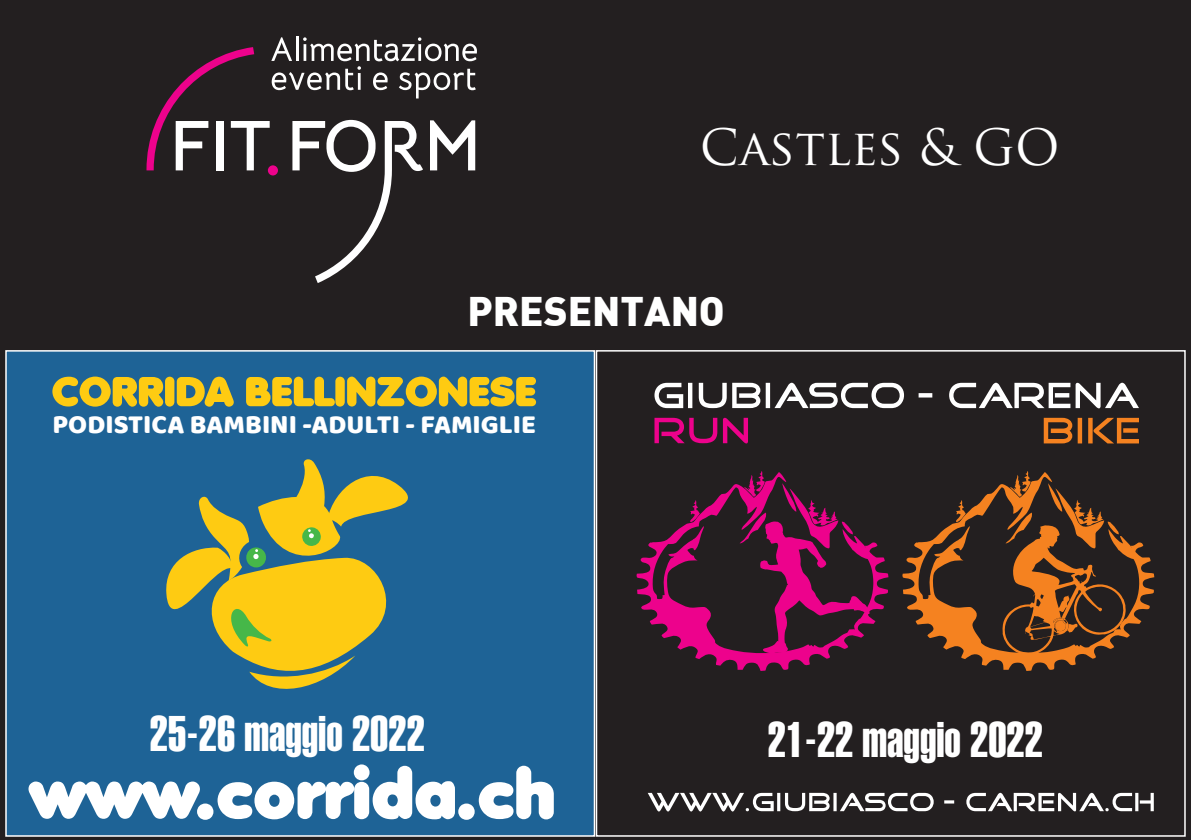
<style>
.page{position:relative;width:1191px;height:840px;background:#fff}
.page>*{position:absolute;margin:0;border:0;box-sizing:border-box;transform-origin:0 0}
.t1{font:49.2px "Helvetica Extra Compressed";color:#fff}
.t2{font:48.8px "Trajan Pro";color:#fff}
.t3{font:900 40.4px "DIN";color:#fff}
.t4{font:27px "Baloo";color:#fff}
</style>
<div class="page">
<div style="left:0;top:0;width:1191px;height:839px;background:#231f20"></div>
<svg style="left:146px;top:37px;width:331px;height:246px"></svg>
<div style="left:596px;top:350px;width:589px;height:486px;background:#231f20;border:2px solid #fff"></div>
<div style="left:5px;top:350px;width:590px;height:486px;background:#1e6396;border:2px solid #fff"></div>
<svg style="left:29px;top:764px;width:525px;height:55px"></svg>
<svg style="left:166px;top:459px;width:242px;height:230px"></svg>
<svg style="left:52px;top:376px;width:484px;height:30px"></svg>
<svg style="left:654px;top:382px;width:485px;height:26px"></svg>
<svg style="left:1043px;top:417px;width:96px;height:26px"></svg>
<svg style="left:654px;top:417px;width:94px;height:26px"></svg>
<svg style="left:647px;top:792px;width:506px;height:19px"></svg>
<svg style="left:636px;top:471px;width:252px;height:199px"></svg>
<svg style="left:902px;top:471px;width:252px;height:199px"></svg>
<h2 class="t2" style="left:700px;top:116px;width:361px">CASTLES &amp; GO</h2>
<h3 class="t3" style="left:467px;top:284px;width:259px">PRESENTANO</h3>
<p class="t4" style="left:53px;top:407px;width:485px">PODISTICA BAMBINI -ADULTI - FAMIGLIE</p>
<h1 class="t1" style="left:150px;top:703px;width:276px">25-26 maggio 2022</h1>
<h1 class="t1" style="left:768px;top:709px;width:276px">21-22 maggio 2022</h1>
</div>
